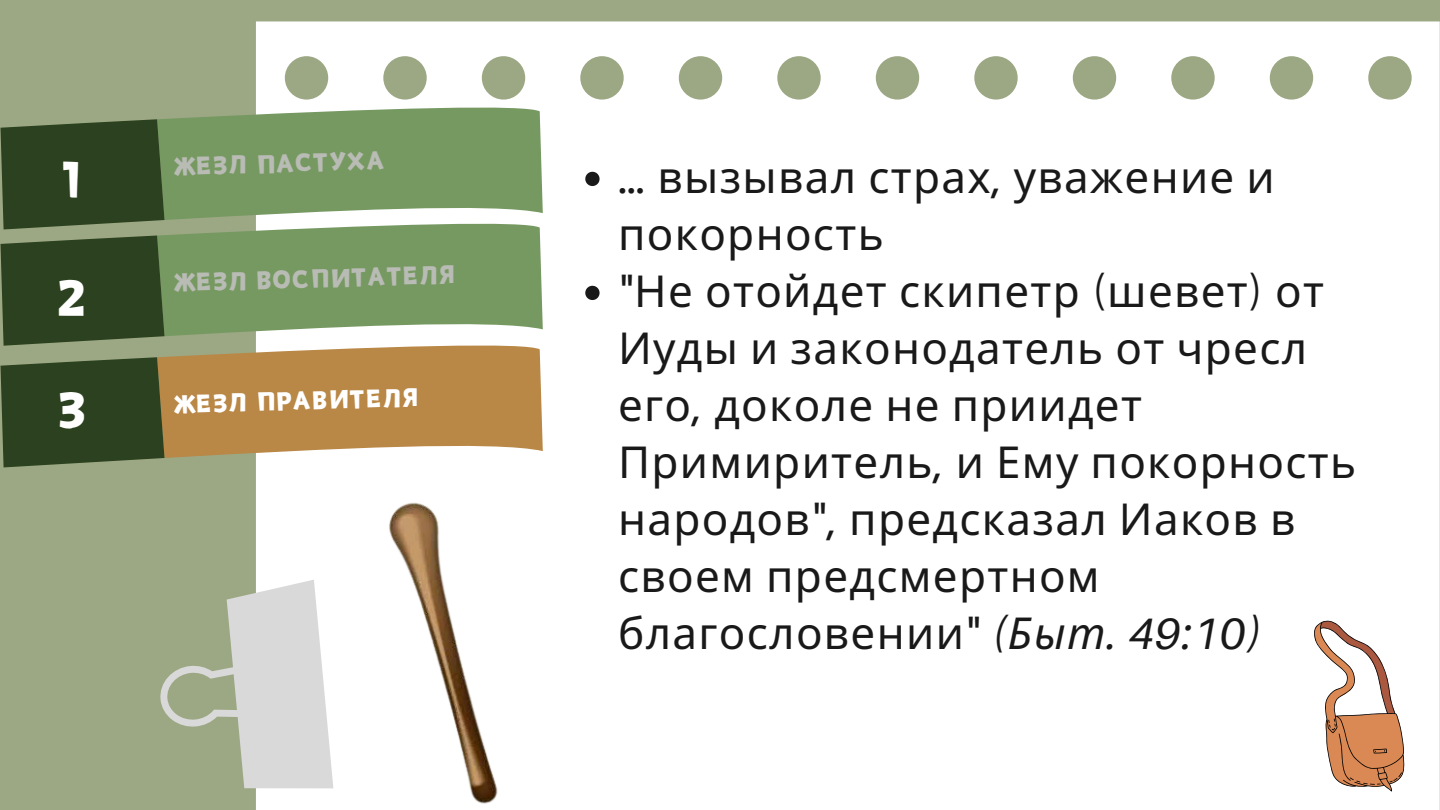
<style>
.page{position:relative;width:1440px;height:810px;background:#9ca884}
.page>*{position:absolute;margin:0;border:0;box-sizing:border-box;transform-origin:0 0}
.t1{font:50px "Canva Joyful";color:#fff}
.t2{font:44px/57px "Noto Sans";letter-spacing:.03em;color:#191919}
.t3{font:25px "Canva Joyful";color:#b9bbb5}
.t4{font:25px "Canva Joyful";color:#fff}
.s1{font-family:"Aileron"}
.s2{font-family:"Aileron";font-style:italic}
.s3{font-style:italic}
</style>
<div class="page">
<div style="left:256px;top:21px;width:1184px;height:789px;background:#fff"></div>
<svg style="left:160px;top:580px;width:173px;height:208px"></svg>
<svg style="left:585px;top:172px;width:15px;height:14px"></svg>
<svg style="left:585px;top:286px;width:15px;height:14px"></svg>
<svg style="left:0;top:105px;width:543px;height:362px;background:#808a5c"></svg>
<svg style="left:1314px;top:620px;width:90px;height:171px;background:#debda9"></svg>
<img style="left:359px;top:467px;width:162px;height:343px">
<p class="t1" style="left:60px;top:152px;width:25px">1</p>
<p class="t1" style="left:56px;top:271px;width:34px">2</p>
<p class="t1" style="left:56px;top:383px;width:34px">3</p>
<p class="t3" style="left:174px;top:154px;width:212px;rotate:-2deg">ЖЕЗЛ ПАСТУХА</p>
<p class="t3" style="left:174px;top:270px;width:283px;rotate:-2deg">ЖЕЗЛ ВОСПИТАТЕЛЯ</p>
<p class="t4" style="left:174px;top:392px;width:246px;rotate:-2deg">ЖЕЗЛ ПРАВИТЕЛЯ</p>
<p class="t2" style="left:618px;top:147px;width:658px"><span class="s1">…</span> вызывал страх<span class="s1">,</span> уважение и покорность</p>
<p class="t2" style="left:618px;top:261px;width:740px"><span class="s1">"</span>Не отойдет скипетр <span class="s1">(</span>шевет<span class="s1">)</span> от<br>Иуды и законодатель от чресл его<span class="s1">,</span> доколе не приидет<br>Примиритель<span class="s1">,</span> и Ему покорность народов<span class="s1">",</span> предсказал Иаков в своем предсмертном благословении<span class="s1">"</span> <span class="s2">(</span><span class="s3">Быт</span><span class="s2">. 49:10)</span></p>
</div>
